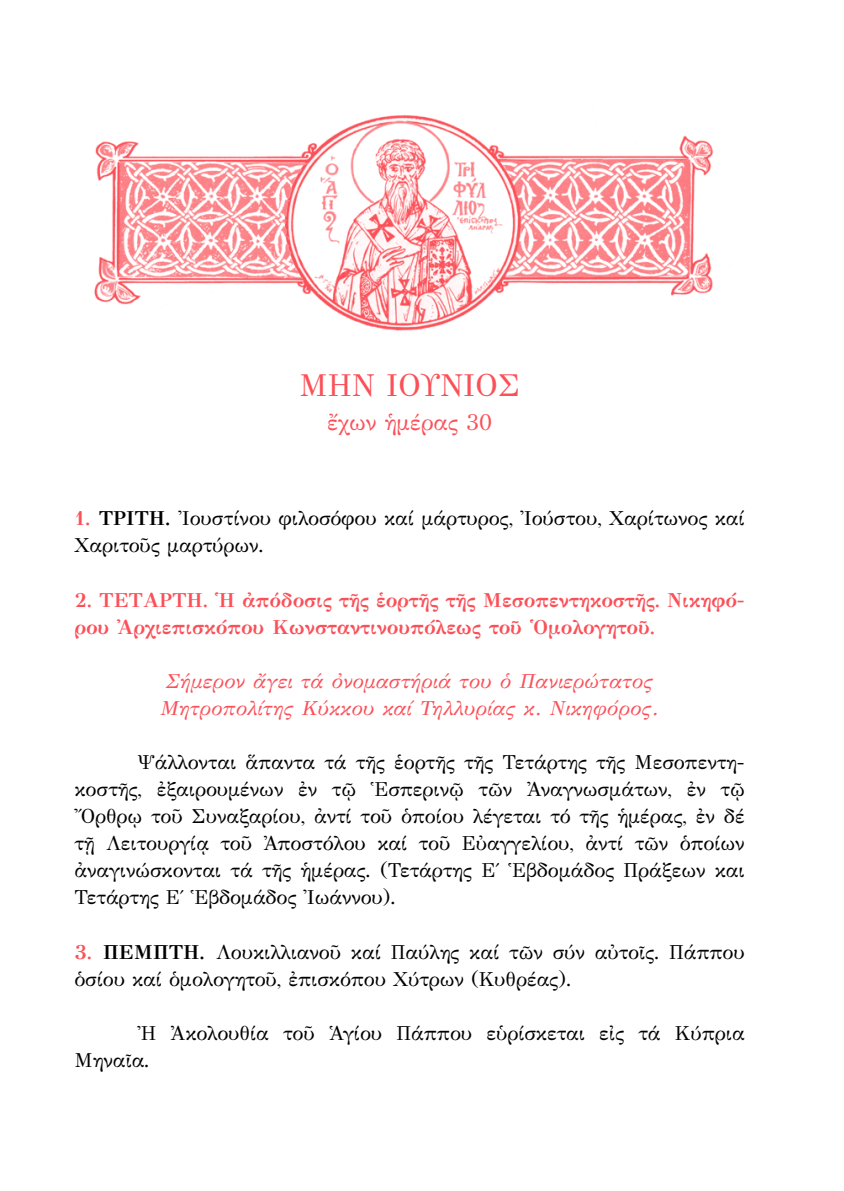
<style>
.page{position:relative;width:844px;height:1191px;background:#fff}
.page>*{position:absolute;margin:0;border:0;box-sizing:border-box;transform-origin:0 0}
.t1{font:31.5px "GFS Didot";color:#fb5058}
.t2{font:22.75px "GFS Didot";color:#fb5058}
.t3{font:20.12px/27.1px "GFS Didot";color:#000}
.t4{font:700 20.12px/27.1px "GFS Didot";color:#fb5058}
.t5{font:italic 20.12px/27.1px "GFS Didot";color:#fb5058}
.s1{font-weight:700;color:#fb5058}
.s2{font-weight:700}
</style>
<div class="page">
<img style="left:94px;top:115px;width:619px;height:215px">
<h1 class="t1" style="left:299px;top:359px;width:222px">ΜΗΝ ΙΟΥΝΙΟΣ</h1>
<p class="t2" style="left:327px;top:404px;width:166px">ἔχων ἡμέρας 30</p>
<p class="t3" style="left:74px;top:503px;width:671px"><span class="s1">1.</span> <span class="s2">ΤΡΙΤΗ.</span> Ἰουστίνου φιλοσόφου καί μάρτυρος, Ἰούστου, Χαρίτωνος καί<br>Χαριτοῦς μαρτύρων.</p>
<p class="t4" style="left:74px;top:586px;width:669px">2. ΤΕΤΑΡΤΗ. Ἡ ἀπόδοσις τῆς ἑορτῆς τῆς Μεσοπεντηκοστῆς. Νικηφό&shy;ρου Ἀρχιεπισκόπου Κωνσταντινουπόλεως τοῦ Ὁμολογητοῦ.</p>
<p class="t5" style="left:160px;top:665px;width:499px">Σήμερον ἄγει τά ὀνομαστήριά του ὁ Πανιερώτατος<br>Μητροπολίτης Κύκκου καί Τηλλυρίας κ. Νικηφόρος.</p>
<p class="t3" style="left:74px;top:747px;width:671px;text-align:justify;text-indent:63px">Ψάλλονται ἅπαντα τά τῆς ἑορτῆς τῆς Τετάρτης τῆς Μεσοπεντη&shy;κοστῆς, ἐξαιρουμένων ἐν τῷ Ἑσπερινῷ τῶν Ἀναγνωσμάτων, ἐν τῷ Ὄρθρῳ τοῦ Συναξαρίου, ἀντί τοῦ ὁποίου λέγεται τό τῆς ἡμέρας, ἐν δέ τῇ Λειτουργίᾳ τοῦ Ἀποστόλου καί τοῦ Εὐαγγελίου, ἀντί τῶν ὁποίων ἀναγινώσκονται τά τῆς ἡμέρας. (Τετάρτης Ε΄ Ἑβδομάδος Πράξεων και Τετάρτης Ε΄ Ἑβδομάδος Ἰωάννου).</p>
<p class="t3" style="left:74px;top:936px;width:671px"><span class="s1">3.</span> <span class="s2">ΠΕΜΠΤΗ.</span> Λουκιλλιανοῦ καί Παύλης καί τῶν σύν αὐτοῖς. Πάππου ὁσίου καί ὁμολογητοῦ, ἐπισκόπου Χύτρων (Κυθρέας).</p>
<p class="t3" style="left:74px;top:1018px;width:671px;text-indent:63px">Ἠ Ἀκολουθία τοῦ Ἁγίου Πάππου εὑρίσκεται εἰς τά Κύπρια<br>Μηναῖα.</p>
</div>
